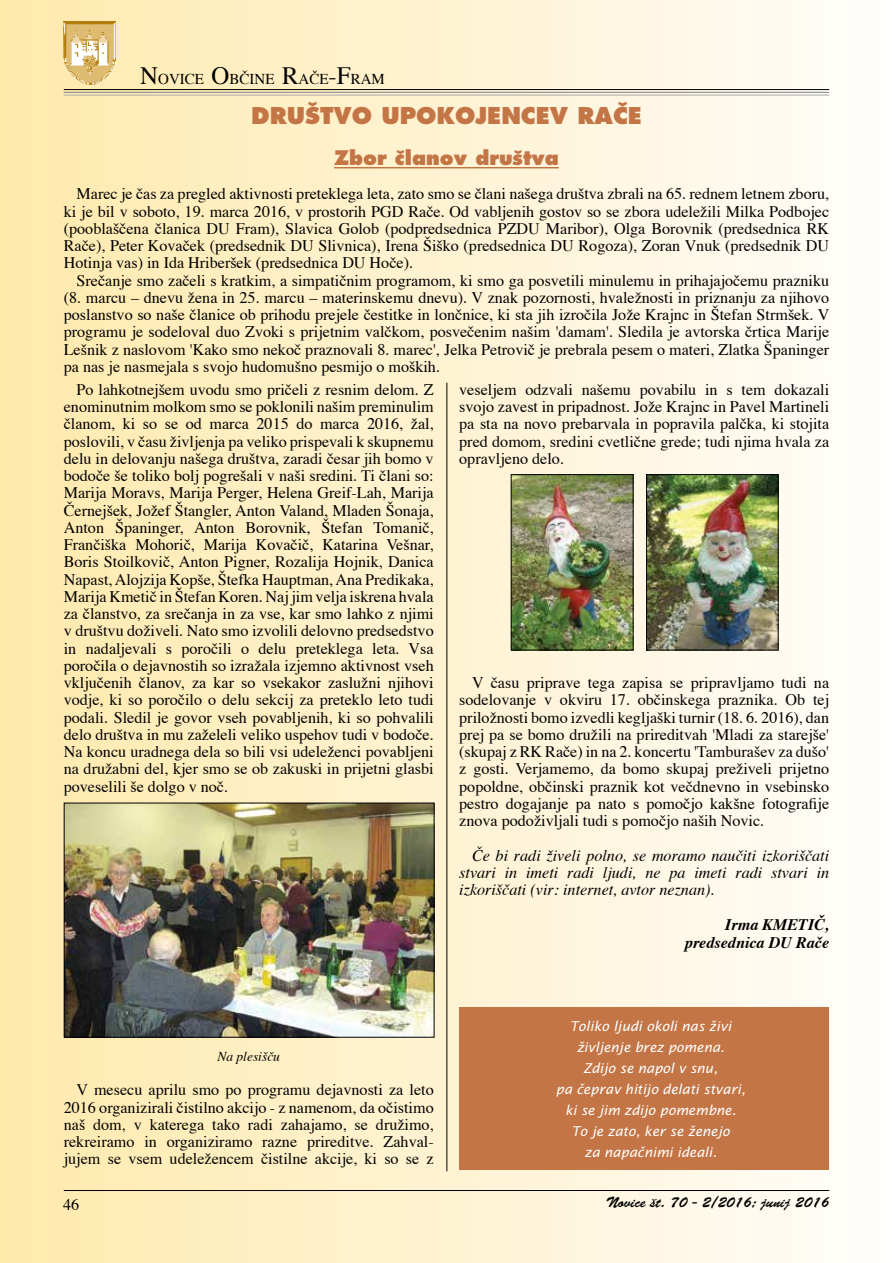
<style>
.page{position:relative;width:893px;height:1263px;background:#fff}
.page>*{position:absolute;margin:0;border:0;box-sizing:border-box;transform-origin:0 0}
.t1{font:800 22.5px "MM Futura";color:#c37545}
.t2{font:800 19.5px "MM Futura";color:#c37545}
.t3{font:16.2px/17.2px "Times CE";color:#000;text-align:justify}
.t4{font:italic 16.2px/17.2px "Times CE";color:#000;text-align:justify}
.t5{font:italic 700 16.2px/18px "Times CE";color:#000;text-align:right}
.t6{font:15px "Brush Script Std";color:#000}
.t7{font:15px "Times CE";color:#000}
.t8{font:italic 13.5px/21px "SS Lucida Sans";color:#fff;text-align:center}
.t9{font:italic 13.5px "Times CE";color:#000}
.s1{font-size:24.9px}
</style>
<div class="page">
<div style="left:0;top:0;width:893px;height:1263px;background:linear-gradient(to right,#ffe9ab,#fefdfa)"></div>
<hr style="left:64px;top:89px;width:765px;height:1px;background:#000">
<hr style="left:64px;top:92px;width:765px;height:1px;background:#808285">
<hr style="left:64px;top:95px;width:765px;height:1px;background:#a7a9ac">
<img style="left:64px;top:21px;width:52px;height:63px">
<hr style="left:64px;top:1190px;width:765px;height:1px;background:#000">
<hr style="left:334px;top:167px;width:225px;height:1px;background:#c37545">
<img style="left:66px;top:805px;width:366px;height:230px">
<div style="left:64px;top:803px;width:370px;height:234px;border:1px solid #000"></div>
<img style="left:513px;top:476px;width:118px;height:172px">
<div style="left:511px;top:474px;width:122px;height:176px;border:1px solid #000"></div>
<img style="left:648px;top:476px;width:128px;height:172px">
<div style="left:646px;top:474px;width:132px;height:176px;border:1px solid #000"></div>
<hr style="left:446px;top:383px;width:1px;height:788px;background:#000">
<div style="left:459px;top:1007px;width:370px;height:162px;background:#c37545"></div>
<p class="t7" style="left:140px;top:70px;width:246px"><span class="s1">N</span>OVICE <span class="s1">O</span>BČINE <span class="s1">R</span>AČE<span class="s1">-F</span>RAM</p>
<h1 class="t1" style="left:251px;top:102px;width:392px">DRUŠTVO UPOKOJENCEV RA^E</h1>
<p class="t2" style="left:334px;top:145px;width:226px">Zbor ~lanov dru{tva</p>
<p class="t3" style="left:64px;top:186px;width:767px;text-indent:13px">Marec je čas za pregled aktivnosti preteklega leta, zato smo se člani našega društva zbrali na 65. rednem letnem zboru, ki je bil v soboto, 19. marca 2016, v prostorih PGD Rače. Od vabljenih gostov so se zbora udeležili Milka Podbojec (pooblaščena članica DU Fram), Slavica Golob (podpredsednica PZDU Maribor), Olga Borovnik (predsednica RK Rače), Peter Kovaček (predsednik DU Slivnica), Irena Šiško (predsednica DU Rogoza), Zoran Vnuk (predsednik DU Hotinja vas) in Ida Hriberšek (predsednica DU Hoče).</p>
<p class="t3" style="left:64px;top:272px;width:767px;text-indent:13px">Srečanje smo začeli s kratkim, a simpatičnim programom, ki smo ga posvetili minulemu in prihajajočemu prazniku (8. marcu – dnevu žena in 25. marcu – materinskemu dnevu). V znak pozornosti, hvaležnosti in priznanju za njihovo poslanstvo so naše članice ob prihodu prejele čestitke in lončnice, ki sta jih izročila Jože Krajnc in Štefan Strmšek. V programu je sodeloval duo Zvoki s prijetnim valčkom, posvečenim našim 'damam'. Sledila je avtorska črtica Marije Lešnik z naslovom 'Kako smo nekoč praznovali 8. marec', Jelka Petrovič je prebrala pesem o materi, Zlatka Španinger pa nas je nasmejala s svojo hudomušno pesmijo o moških.</p>
<p class="t3" style="left:64px;top:382px;width:371px;text-indent:13px">Po lahkotnejšem uvodu smo pričeli z resnim delom. Z enominutnim molkom smo se poklonili našim preminulim članom, ki so se od marca 2015 do marca 2016, žal, poslovili, v času življenja pa veliko prispevali k skupnemu delu in delovanju našega društva, zaradi česar jih bomo v bodoče še toliko bolj pogrešali v naši sredini. Ti člani so:<br>Marija Moravs, Marija Perger, Helena Greif-Lah, Marija Černejšek, Jožef Štangler, Anton Valand, Mladen Šonaja, Anton Španinger, Anton Borovnik, Štefan Tomanič, Frančiška Mohorič, Marija Kovačič, Katarina Vešnar, Boris Stoilkovič, Anton Pigner, Rozalija Hojnik, Danica Napast, Alojzija Kopše, Štefka Hauptman, Ana Predikaka, Marija Kmetič in Štefan Koren. Naj jim velja iskrena hvala za članstvo, za srečanja in za vse, kar smo lahko z njimi v društvu doživeli. Nato smo izvolili delovno predsedstvo in nadaljevali s poročili o delu preteklega leta. Vsa poročila o dejavnostih so izražala izjemno aktivnost vseh vključenih članov, za kar so vsekakor zaslužni njihovi vodje, ki so poročilo o delu sekcij za preteklo leto tudi podali. Sledil je govor vseh povabljenih, ki so pohvalili delo društva in mu zaželeli veliko uspehov tudi v bodoče.<br>Na koncu uradnega dela so bili vsi udeleženci povabljeni na družabni del, kjer smo se ob zakuski in prijetni glasbi poveselili še dolgo v noč.</p>
<p class="t3" style="left:459px;top:382px;width:371px">veseljem odzvali našemu povabilu in s tem dokazali svojo zavest in pripadnost. Jože Krajnc in Pavel Martineli pa sta na novo prebarvala in popravila palčka, ki stojita pred domom, sredini cvetlične grede; tudi njima hvala za opravljeno delo.</p>
<p class="t3" style="left:459px;top:675px;width:371px;text-indent:13px">V času priprave tega zapisa se pripravljamo tudi na sodelovanje v okviru 17. občinskega praznika. Ob tej priložnosti bomo izvedli kegljaški turnir (18. 6. 2016), dan prej pa se bomo družili na prireditvah 'Mladi za starejše' (skupaj z RK Rače) in na 2. koncertu 'Tamburašev za dušo' z gosti. Verjamemo, da bomo skupaj preživeli prijetno popoldne, občinski praznik kot večdnevno in vsebinsko pestro dogajanje pa nato s pomočjo kakšne fotografije znova podoživljali tudi s pomočjo naših Novic.</p>
<p class="t4" style="left:459px;top:848px;width:371px;text-indent:13px">Če bi radi živeli polno, se moramo naučiti izkoriščati stvari in imeti radi ljudi, ne pa imeti radi stvari in izkoriščati (vir: internet, avtor neznan).</p>
<p class="t5" style="left:685px;top:917px;width:146px">Irma KMETIČ, predsednica DU Rače</p>
<p class="t9" style="left:217px;top:1048px;width:64px">Na plesišču</p>
<p class="t3" style="left:64px;top:1082px;width:371px;text-indent:13px">V mesecu aprilu smo po programu dejavnosti za leto 2016 organizirali čistilno akcijo - z namenom, da očistimo naš dom, v katerega tako radi zahajamo, se družimo, rekreiramo in organiziramo razne prireditve. Zahval&shy;jujem se vsem udeležencem čistilne akcije, ki so se z</p>
<p class="t8" style="left:556px;top:1015px;width:191px">Toliko ljudi okoli nas `ivi `ivljenje brez pomena.<br>Zdijo se napol v snu,<br>pa ~eprav hitijo delati stvari, ki se jim zdijo pomembne.<br>To je zato, ker se `enejo<br>za napa~nimi ideali.</p>
<p class="t3" style="left:63px;top:1197px;width:18px">46</p>
<p class="t6" style="left:606px;top:1194px;width:225px">Novice št. 70 - 2/2016; junij 2016</p>
</div>
